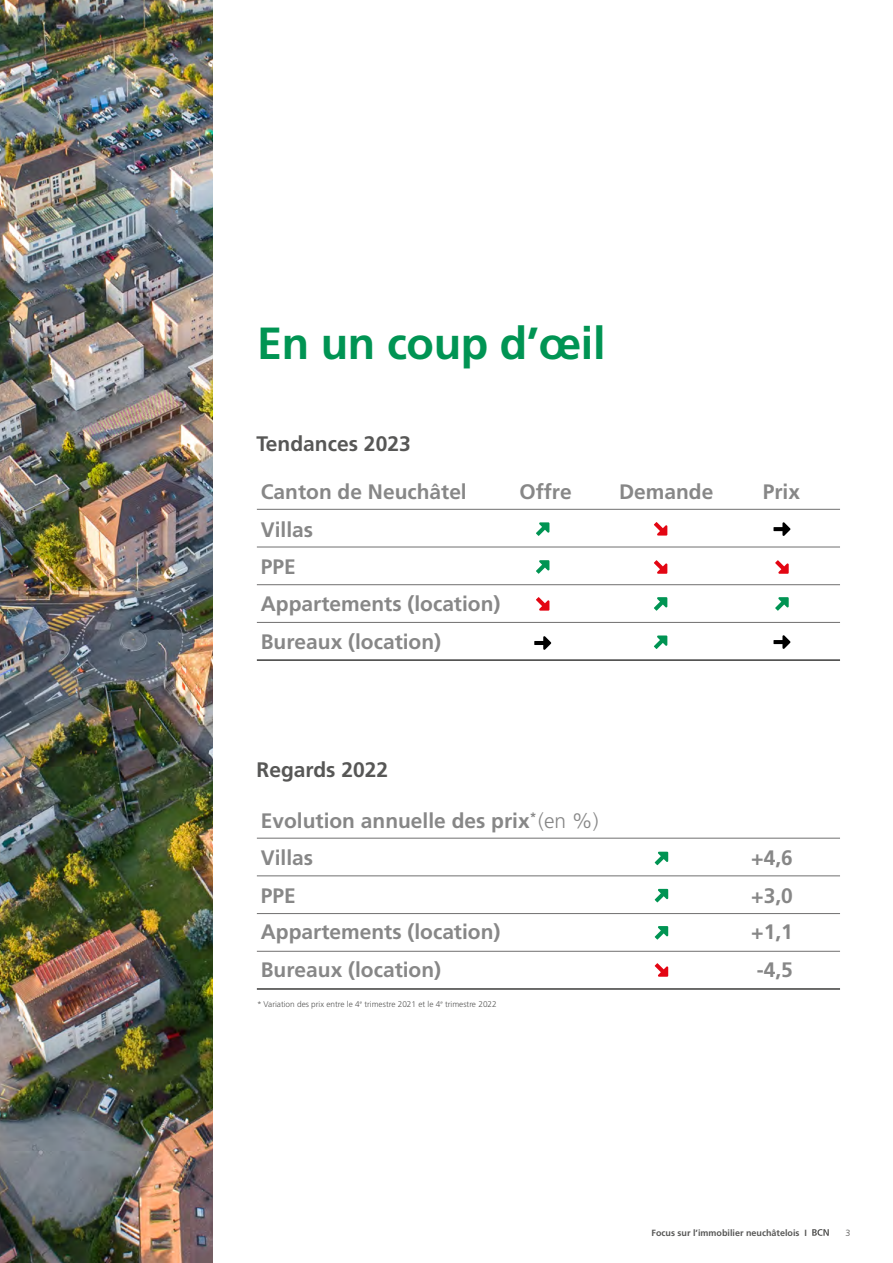
<style>
.page{position:relative;width:893px;height:1263px;background:#fff}
.page>*{position:absolute;margin:0;border:0;box-sizing:border-box;transform-origin:0 0}
.t1{font:700 45px "Frutiger LT Std";letter-spacing:-.01em;color:#009453}
.t2{font:700 21px/37.3px "Frutiger LT Std";color:#878787}
.t3{font:700 21px "Frutiger LT Std";color:#575756}
.t4{font:700 9px "Frutiger LT Std";color:#575756}
.t5{font:300 9px "Frutiger LT Std";color:#575756}
.t6{font:300 8.25px "Frutiger LT Std";color:#575756}
.s1{font-weight:300}
</style>
<div class="page">
<img style="left:0;top:0;width:213px;height:1263px">
<hr style="left:257px;top:875px;width:583px;height:1px;background:#706f6f">
<hr style="left:257px;top:838px;width:583px;height:1px;background:#706f6f">
<svg style="left:655px;top:889px;width:13px;height:13px"></svg>
<svg style="left:655px;top:852px;width:13px;height:13px"></svg>
<hr style="left:257px;top:988px;width:583px;height:2px;background:#3c3c3b">
<hr style="left:257px;top:951px;width:583px;height:1px;background:#706f6f">
<hr style="left:257px;top:913px;width:583px;height:1px;background:#706f6f">
<svg style="left:655px;top:963px;width:13px;height:14px"></svg>
<svg style="left:655px;top:926px;width:13px;height:13px"></svg>
<hr style="left:257px;top:584px;width:583px;height:1px;background:#706f6f">
<hr style="left:257px;top:547px;width:583px;height:1px;background:#706f6f">
<hr style="left:257px;top:509px;width:583px;height:1px;background:#706f6f">
<hr style="left:257px;top:622px;width:583px;height:1px;background:#706f6f">
<hr style="left:257px;top:659px;width:583px;height:2px;background:#3c3c3b">
<svg style="left:773px;top:522px;width:17px;height:14px"></svg>
<svg style="left:536px;top:560px;width:13px;height:14px"></svg>
<svg style="left:654px;top:597px;width:13px;height:14px"></svg>
<svg style="left:775px;top:597px;width:14px;height:14px"></svg>
<svg style="left:536px;top:522px;width:13px;height:14px"></svg>
<svg style="left:654px;top:635px;width:13px;height:14px"></svg>
<svg style="left:534px;top:636px;width:17px;height:14px"></svg>
<svg style="left:773px;top:635px;width:17px;height:14px"></svg>
<svg style="left:654px;top:560px;width:13px;height:14px"></svg>
<svg style="left:536px;top:597px;width:13px;height:14px"></svg>
<svg style="left:775px;top:560px;width:14px;height:14px"></svg>
<svg style="left:654px;top:522px;width:13px;height:14px"></svg>
<svg style="left:812px;top:1229px;width:17px;height:7px"></svg>
<h1 class="t1" style="left:257px;top:317px;width:350px">En un coup d’œil</h1>
<p class="t3" style="left:257px;top:432px;width:156px">Tendances 2023</p>
<p class="t2" style="left:261px;top:473px;width:241px">Canton de Neuchâtel<br>Villas<br>PPE<br>Appartements (location)<br>Bureaux (location)</p>
<p class="t2" style="left:519px;top:473px;width:54px">Offre</p>
<p class="t2" style="left:619px;top:473px;width:96px">Demande</p>
<p class="t2" style="left:763px;top:473px;width:39px">Prix</p>
<p class="t3" style="left:257px;top:757px;width:133px">Regards 2022</p>
<p class="t2" style="left:261px;top:802px;width:339px">Evolution annuelle des prix<sup>*</sup> <span class="s1">(en %)<br></span>Villas<br>PPE</p>
<p class="t2" style="left:751px;top:839px;width:43px">+4,6 +3,0</p>
<p class="t2" style="left:261px;top:913px;width:241px">Appartements (location)<br>Bureaux (location)</p>
<p class="t2" style="left:751px;top:913px;width:43px">+1,1 -4,5</p>
<p class="t6" style="left:257px;top:999px;width:241px">* Variation des prix entre le 4<sup>e</sup> trimestre 2021 et le 4<sup>e</sup> trimestre 2022</p>
<p class="t4" style="left:652px;top:1227px;width:157px">Focus sur l’immobilier neuchâtelois I</p>
<p class="t5" style="left:845px;top:1227px;width:7px">3</p>
</div>
